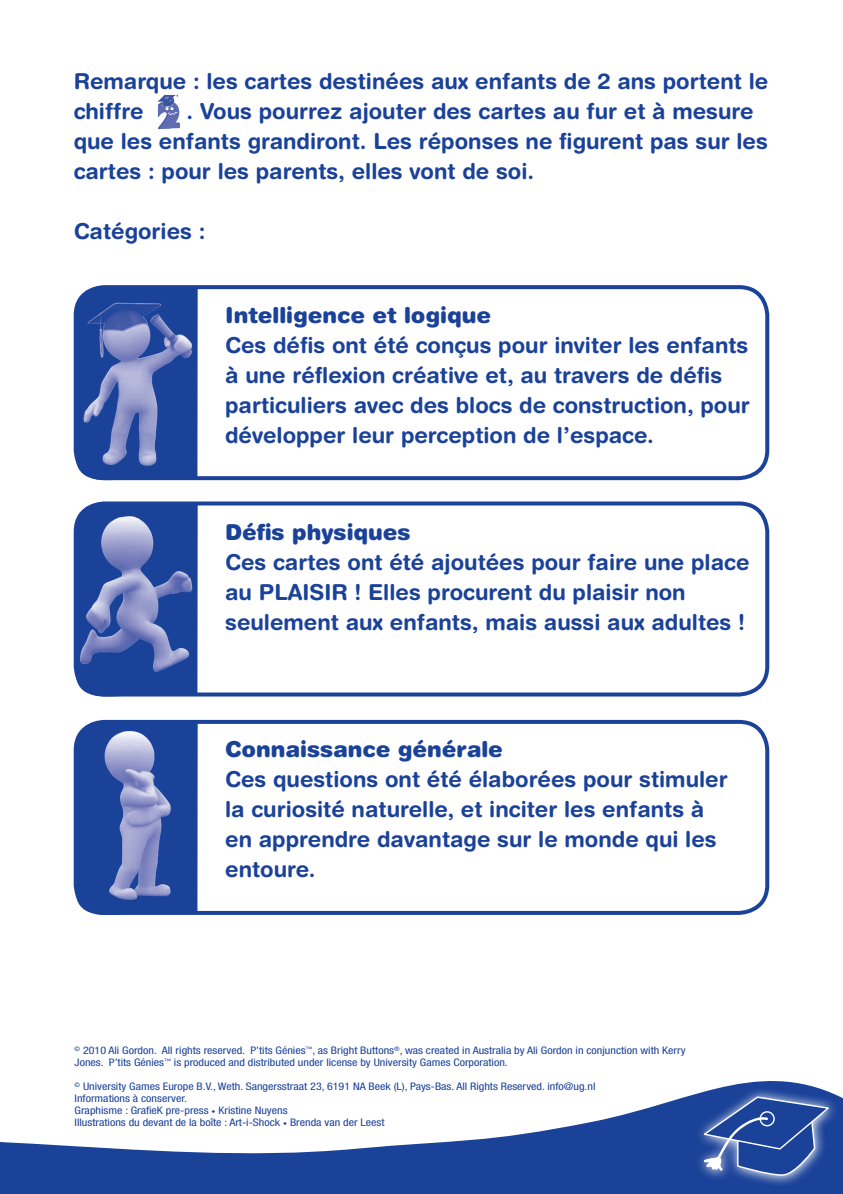
<style>
.page{position:relative;width:843px;height:1194px;background:#fff}
.page>*{position:absolute;margin:0;border:0;box-sizing:border-box;transform-origin:0 0}
.t1{font:700 22px/30px "Helvetica Rounded";color:#1b4299}
.t2{font:900 22px "Helvetica Rounded";color:#1b4299}
.t3{font:condensed 10.4px/12px "Helvetica Neue";color:#1b4299;scale:1.15 1}
.s1{font-size:7px}
</style>
<div class="page">
<img style="left:157px;top:94px;width:23px;height:35px">
<div style="left:74px;top:285px;width:695px;height:195px;border:4px solid #1b4299;border-radius:28px"></div>
<div style="left:74px;top:501px;width:695px;height:195px;border:4px solid #1b4299;border-radius:28px"></div>
<div style="left:74px;top:720px;width:695px;height:195px;border:4px solid #1b4299;border-radius:28px"></div>
<svg style="left:73px;top:722px;width:125px;height:193px;background:#4262aa"></svg>
<img style="left:73px;top:290px;width:130px;height:190px">
<img style="left:73px;top:503px;width:156px;height:194px">
<img style="left:81px;top:719px;width:112px;height:196px">
<svg style="left:0;top:1081px;width:842px;height:113px"></svg>
<svg style="left:692px;top:1085px;width:145px;height:101px;background:#3255a3"></svg>
<svg style="left:702px;top:1096px;width:129px;height:80px;background:#3f5fa9"></svg>
<svg style="left:839px;top:1191px;width:4px;height:3px"></svg>
<p class="t1" style="left:74px;top:66px;width:696px">Remarque : les cartes destinées aux enfants de 2 ans portent le chiffre</p>
<p class="t1" style="left:74px;top:96px;width:695px;text-indent:113px">. Vous pourrez ajouter des cartes au fur et à mesure que les enfants grandiront. Les réponses ne figurent pas sur les cartes : pour les parents, elles vont de soi.</p>
<p class="t1" style="left:74px;top:216px;width:133px">Catégories :</p>
<p class="t2" style="left:225px;top:301px;width:267px">Intelligence et logique</p>
<p class="t1" style="left:225px;top:329px;width:526px">Ces défis ont été conçus pour inviter les enfants à une réflexion créative et, au travers de défis particuliers avec des blocs de construction, pour développer leur perception de l’espace.</p>
<p class="t2" style="left:225px;top:518px;width:187px">Défis physiques</p>
<p class="t1" style="left:225px;top:546px;width:525px">Ces cartes ont été ajoutées pour faire une place au PLAISIR ! Elles procurent du plaisir non seulement aux enfants, mais aussi aux adultes !</p>
<p class="t2" style="left:225px;top:734px;width:279px">Connaissance générale</p>
<p class="t1" style="left:225px;top:763px;width:504px">Ces questions ont été élaborées pour stimuler la curiosité naturelle, et inciter les enfants à en apprendre davantage sur le monde qui les entoure.</p>
<p class="t3" style="left:75px;top:1045px;width:533px"><sup>©</sup> 2010 Ali Gordon. All rights reserved. P’tits Génies<sup>™</sup>, as Bright Buttons<sup>®</sup>, was created in Australia by Ali Gordon in conjunction with Kerry<br>Jones. P’tits Génies<sup>™</sup> is produced and distributed under license by University Games Corporation.</p>
<p class="t3" style="left:75px;top:1081px;width:454px"><sup>©</sup> University Games Europe B.V., Weth. Sangersstraat 23, 6191 NA Beek (L), Pays-Bas. All Rights Reserved. info@ug.nl Informations à conserver.<br>Graphisme : GrafieK pre-press <span class="s1">•</span> Kristine Nuyens<br>Illustrations du devant de la boîte : Art-i-Shock <span class="s1">•</span> Brenda van der Leest</p>
</div>
